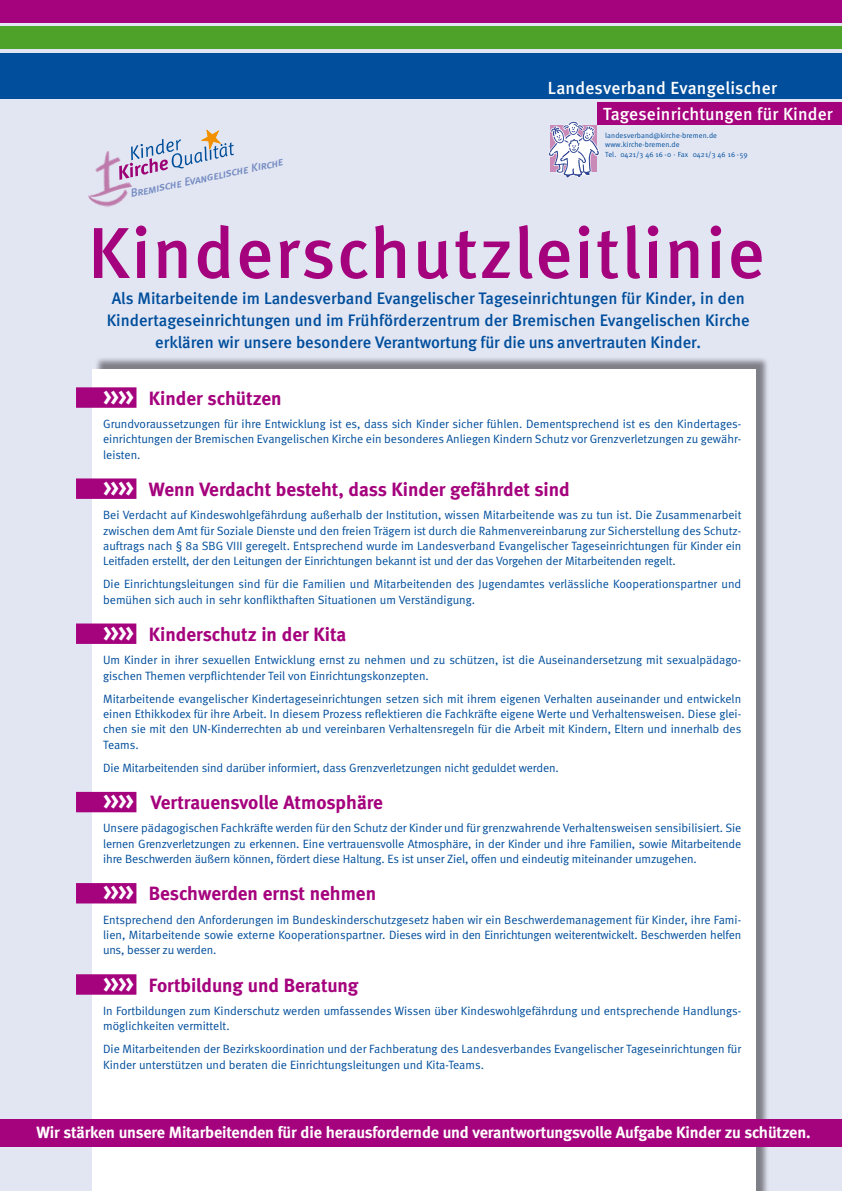
<style>
.page{position:relative;width:842px;height:1191px;background:#e2e6f3}
.page>*{position:absolute;margin:0;border:0;box-sizing:border-box;transform-origin:0 0}
.t1{font:500 72px "Meta";letter-spacing:.03em;color:#a5027d}
.t2{font:700 19.2px "Meta";color:#a5027d}
.t3{font:500 17.5px/25.7px "Meta";letter-spacing:.01em;color:#fff}
.t4{font:500 16.6px/22.1px "Meta";color:#004e9c;text-align:center}
.t5{font:700 16.3px "Meta";letter-spacing:-.01em;color:#fff}
.t6{font:12px/15.4px "Meta Normal";color:#004e9c;text-align:justify}
.t7{font:11.4px "Meta Medium Italic Caps";color:#748bc1}
.t8{font:7.4px/9.5px "Meta Normal";letter-spacing:.015em;color:#004e9c}
.s1{font-size:29.8px;color:#fff}
</style>
<div class="page">
<div style="left:0;top:0;width:842px;height:23px;background:#a5027d"></div>
<div style="left:0;top:27px;width:842px;height:22px;background:#4ea22a"></div>
<div style="left:0;top:53px;width:842px;height:46px;background:#004e9c"></div>
<svg style="left:548px;top:122px;width:52px;height:56px"></svg>
<div style="left:597px;top:102px;width:245px;height:23px;background:#a5027d"></div>
<div style="left:94px;top:356px;width:675px;height:835px;background:#1a171c;opacity:.5"></div>
<div style="left:92px;top:369px;width:664px;height:822px;background:#fff"></div>
<div style="left:76px;top:387px;width:60px;height:21px;background:#a5027d"></div>
<div style="left:76px;top:478px;width:60px;height:21px;background:#a5027d"></div>
<div style="left:76px;top:623px;width:60px;height:21px;background:#a5027d"></div>
<div style="left:76px;top:792px;width:60px;height:20px;background:#a5027d"></div>
<div style="left:76px;top:974px;width:60px;height:20px;background:#a5027d"></div>
<div style="left:76px;top:883px;width:60px;height:20px;background:#a5027d"></div>
<img style="left:88px;top:151px;width:44px;height:56px">
<svg style="left:118px;top:129px;width:116px;height:51px"></svg>
<div style="left:0;top:1119px;width:842px;height:27px;background:#a5027d"></div>
<p class="t7" style="left:129px;top:187px;width:157px;rotate:-12deg">Bremische Evangelische Kirche</p>
<h3 class="t3" style="left:603px;top:75px;width:231px;text-indent:-55px">Landesverband Evangelischer<br>Tageseinrichtungen für Kinder</h3>
<p class="t8" style="left:605px;top:130px;width:144px">landesverband@kirche-bremen.de www.kirche-bremen.de<br>Tel. 0421/3 46 16 -0 · Fax 0421/3 46 16 - 59</p>
<h1 class="t1" style="left:88px;top:211px;width:678px">Kinderschutzleitlinie</h1>
<p class="t4" style="left:107px;top:287px;width:644px">Als Mitarbeitende im Landesverband Evangelischer Tageseinrichtungen für Kinder, in den<br>Kindertageseinrichtungen und im Frühförderzentrum der Bremischen Evangelischen Kirche erklären wir unsere besondere Verantwortung für die uns anvertrauten Kinder.</p>
<h2 class="t2" style="left:103px;top:387px;width:180px"><span class="s1">»»</span> Kinder schützen</h2>
<p class="t6" style="left:103px;top:416px;width:640px">Grundvoraussetzungen für ihre Entwicklung ist es, dass sich Kinder sicher fühlen. Dementsprechend ist es den Kindertages&shy;einrichtungen der Bremischen Evangelischen Kirche ein besonderes Anliegen Kindern Schutz vor Grenzverletzungen zu gewähr&shy;leisten.</p>
<h2 class="t2" style="left:103px;top:478px;width:468px"><span class="s1">»»</span> Wenn Verdacht besteht, dass Kinder gefährdet sind</h2>
<p class="t6" style="left:103px;top:507px;width:640px">Bei Verdacht auf Kindeswohlgefährdung außerhalb der Institution, wissen Mitarbeitende was zu tun ist. Die Zusammenarbeit zwischen dem Amt für Soziale Dienste und den freien Trägern ist durch die Rahmenvereinbarung zur Sicherstellung des Schutz&shy;auftrags nach § 8a SBG VIII geregelt. Entsprechend wurde im Landesverband Evangelischer Tageseinrichtungen für Kinder ein Leitfaden erstellt, der den Leitungen der Einrichtungen bekannt ist und der das Vorgehen der Mitarbeitenden regelt.</p>
<p class="t6" style="left:103px;top:576px;width:640px">Die Einrichtungsleitungen sind für die Familien und Mitarbeitenden des Jugendamtes verlässliche Kooperationspartner und bemühen sich auch in sehr konflikthaften Situationen um Verständigung.</p>
<h2 class="t2" style="left:103px;top:623px;width:245px"><span class="s1">»»</span> Kinderschutz in der Kita</h2>
<p class="t6" style="left:103px;top:652px;width:640px">Um Kinder in ihrer sexuellen Entwicklung ernst zu nehmen und zu schützen, ist die Auseinandersetzung mit sexualpädago&shy;gischen Themen verpflichtender Teil von Einrichtungskonzepten.</p>
<p class="t6" style="left:103px;top:690px;width:640px">Mitarbeitende evangelischer Kindertageseinrichtungen setzen sich mit ihrem eigenen Verhalten auseinander und entwickeln einen Ethikkodex für ihre Arbeit. In diesem Prozess reflektieren die Fachkräfte eigene Werte und Verhaltensweisen. Diese glei&shy;chen sie mit den UN-Kinderrechten ab und vereinbaren Verhaltensregeln für die Arbeit mit Kindern, Eltern und innerhalb des Teams.</p>
<p class="t6" style="left:103px;top:759px;width:457px">Die Mitarbeitenden sind darüber informiert, dass Grenzverletzungen nicht geduldet werden.</p>
<h2 class="t2" style="left:103px;top:791px;width:281px"><span class="s1">»»</span> Vertrauensvolle Atmosphäre</h2>
<p class="t6" style="left:103px;top:820px;width:640px">Unsere pädagogischen Fachkräfte werden für den Schutz der Kinder und für grenzwahrende Verhaltensweisen sensibilisiert. Sie lernen Grenzverletzungen zu erkennen. Eine vertrauensvolle Atmosphäre, in der Kinder und ihre Familien, sowie Mitarbeitende ihre Beschwerden äußern können, fördert diese Haltung. Es ist unser Ziel, offen und eindeutig miteinander umzugehen.</p>
<h2 class="t2" style="left:103px;top:882px;width:274px"><span class="s1">»»</span> Beschwerden ernst nehmen</h2>
<p class="t6" style="left:103px;top:911px;width:640px">Entsprechend den Anforderungen im Bundeskinderschutzgesetz haben wir ein Beschwerdemanagement für Kinder, ihre Fami&shy;lien, Mitarbeitende sowie externe Kooperationspartner. Dieses wird in den Einrichtungen weiterentwickelt. Beschwerden helfen uns, besser zu werden.</p>
<h2 class="t2" style="left:103px;top:973px;width:257px"><span class="s1">»»</span> Fortbildung und Beratung</h2>
<p class="t6" style="left:103px;top:1002px;width:639px">In Fortbildungen zum Kinderschutz werden umfassendes Wissen über Kindeswohlgefährdung und entsprechende Handlungs&shy;möglichkeiten vermittelt.</p>
<p class="t6" style="left:103px;top:1041px;width:639px">Die Mitarbeitenden der Bezirkskoordination und der Fachberatung des Landesverbandes Evangelischer Tageseinrichtungen für<br>Kinder unterstützen und beraten die Einrichtungsleitungen und Kita-Teams.</p>
<h3 class="t5" style="left:37px;top:1122px;width:775px">Wir stärken unsere Mitarbeitenden für die herausfordernde und verantwortungsvolle Aufgabe Kinder zu schützen.</h3>
</div>
